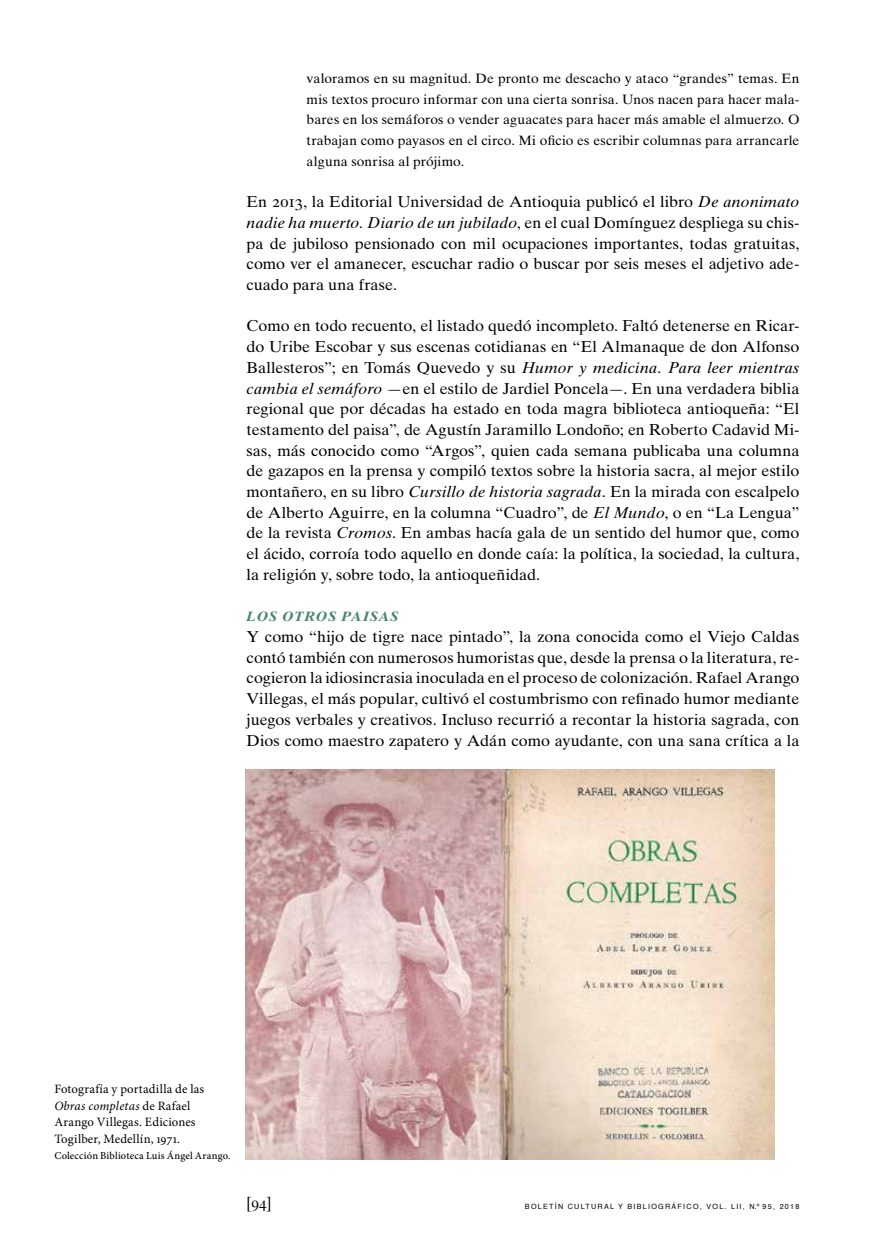
<style>
.page{position:relative;width:893px;height:1255px;background:#fff}
.page>*{position:absolute;margin:0;border:0;box-sizing:border-box;transform-origin:0 0}
.t1{font:15.75px/20.7px "Times Ten LT Std";letter-spacing:-.005em;color:#000;text-align:justify}
.t2{font:15px "Times Ten LT Std";color:#000}
.t3{font:13.5px/20.7px "Times Ten LT Std";color:#000;text-align:justify}
.t4{font:italic 700 13.5px "Times Ten LT Std";letter-spacing:.065em;color:#48856c}
.t5{font:12.75px/16.5px "Minion Pro";letter-spacing:.015em;color:#000}
.t6{font:500 10.5px "Minion Pro";letter-spacing:.015em;color:#000}
.t7{font:7.2px "Helvetica";letter-spacing:.175em;color:#000}
.s1{font-style:italic}
</style>
<div class="page">
<img style="left:246px;top:769px;width:528px;height:390px">
<p class="t3" style="left:307px;top:68px;width:494px">valoramos en su magnitud. De pronto me descacho y ataco “grandes” temas. En mis textos procuro informar con una cierta sonrisa. Unos nacen para hacer mala&shy;bares en los semáforos o vender aguacates para hacer más amable el almuerzo. O trabajan como payasos en el circo. Mi oficio es escribir columnas para arrancarle alguna sonrisa al prójimo.</p>
<p class="t1" style="left:247px;top:191px;width:554px">En 2013, la Editorial Universidad de Antioquia publicó el libro <span class="s1">De anonimato nadie ha muerto. Diario de un jubilado</span>, en el cual Domínguez despliega su chis&shy;pa de jubiloso pensionado con mil ocupaciones importantes, todas gratuitas, como ver el amanecer, escuchar radio o buscar por seis meses el adjetivo ade&shy;cuado para una frase.</p>
<p class="t1" style="left:247px;top:315px;width:554px">Como en todo recuento, el listado quedó incompleto. Faltó detenerse en Ricar&shy;do Uribe Escobar y sus escenas cotidianas en “El Almanaque de don Alfonso Ballesteros”; en Tomás Quevedo y su <span class="s1">Humor y medicina. Para leer mientras cambia el semáforo</span> —en el estilo de Jardiel Poncela—. En una verdadera biblia regional que por décadas ha estado en toda magra biblioteca antioqueña: “El testamento del paisa”, de Agustín Jaramillo Londoño; en Roberto Cadavid Mi&shy;sas, más conocido como “Argos”, quien cada semana publicaba una columna de gazapos en la prensa y compiló textos sobre la historia sacra, al mejor estilo montañero, en su libro <span class="s1">Cursillo de historia sagrada</span>. En la mirada con escalpelo de Alberto Aguirre, en la columna “Cuadro”, de <span class="s1">El Mundo</span>, o en “La Lengua” de la revista <span class="s1">Cromos</span>. En ambas hacía gala de un sentido del humor que, como el ácido, corroía todo aquello en donde caía: la política, la sociedad, la cultura, la religión y, sobre todo, la antioqueñidad.</p>
<p class="t4" style="left:247px;top:608px;width:153px">LOS OTROS PAISAS</p>
<p class="t1" style="left:247px;top:626px;width:554px">Y como “hijo de tigre nace pintado”, la zona conocida como el Viejo Caldas contó también con numerosos humoristas que, desde la prensa o la literatura, re&shy;cogieron la idiosincrasia inoculada en el proceso de colonización. Rafael Arango Villegas, el más popular, cultivó el costumbrismo con refinado humor mediante juegos verbales y creativos. Incluso recurrió a recontar la historia sagrada, con Dios como maestro zapatero y Adán como ayudante, con una sana crítica a la</p>
<p class="t5" style="left:54px;top:1080px;width:151px">Fotografía y portadilla de las<br><span class="s1">Obras completas</span> de Rafael<br>Arango Villegas. Ediciones<br>Togilber, Medellín, 1971.</p>
<p class="t6" style="left:54px;top:1148px;width:178px">Colección Biblioteca Luis Ángel Arango.</p>
<p class="t2" style="left:247px;top:1194px;width:26px">[94]</p>
<p class="t7" style="left:525px;top:1201px;width:276px">BOLETÍN CULTURAL Y BIBLIOGRÁFICO, VOL. LII, N.º 95, 2018</p>
</div>
